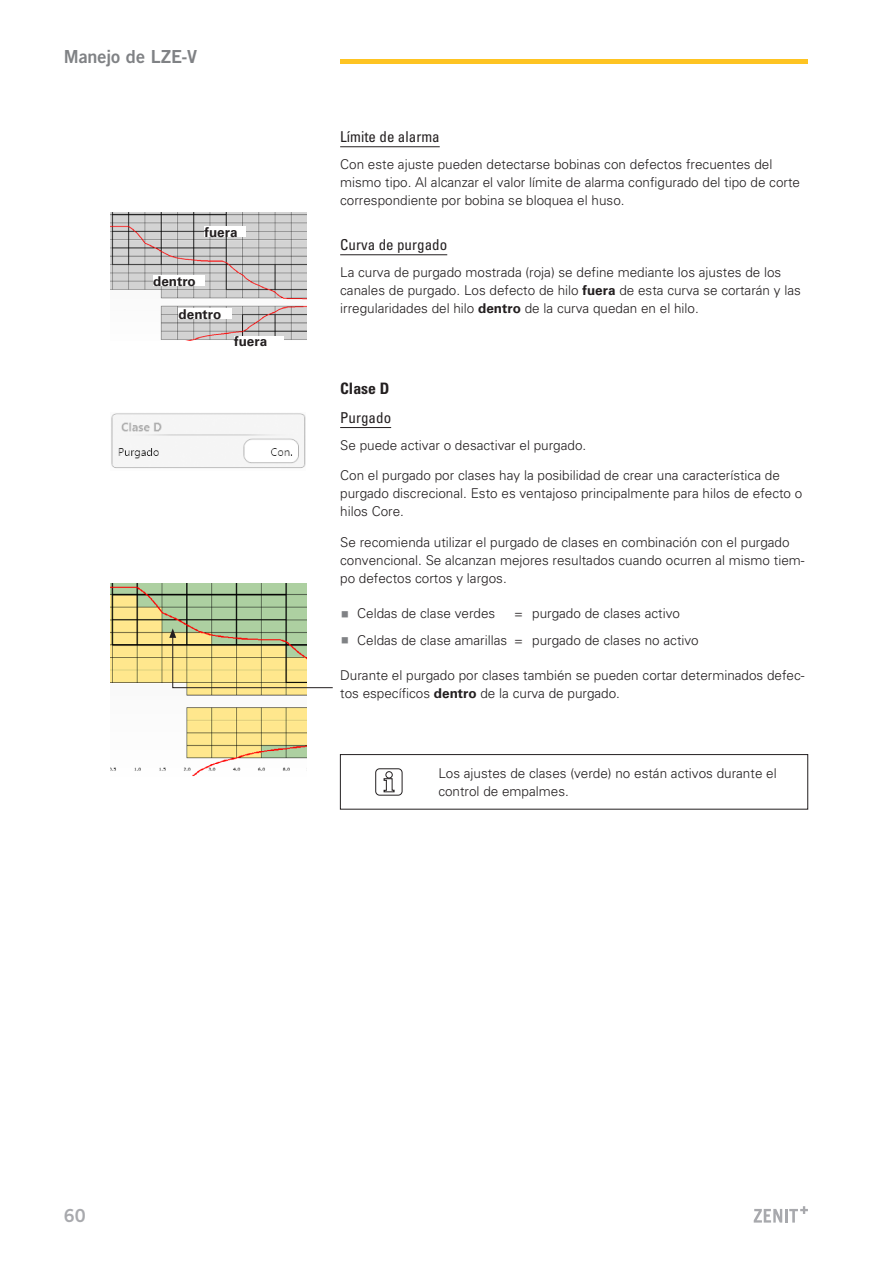
<style>
.page{position:relative;width:893px;height:1263px;background:#fff}
.page>*{position:absolute;margin:0;border:0;box-sizing:border-box;transform-origin:0 0}
.t1{font:18px "Trade Gothic LT Std Bd 2";letter-spacing:-.005em;color:#808285}
.t2{font:18px "Trade Gothic LT Std Bd 2";color:#a8a9ad}
._04__titel{font:700 condensed 15.75px "Univers";color:#231f20}
._05__titel{font:condensed 15px "Univers";color:#231f20}
._05__titel_ohne_rast{font:condensed 15px "Univers";color:#231f20}
._00__grund_ohne_rast{font:300 13.5px/18px "Univers";color:#231f20}
._09_warnhinweis_text{font:300 13.5px/18px "Univers";color:#231f20}
._00__grund_ohne_rast-2{font:700 13.5px "Univers";color:#231f20}
.s1{font-weight:700}
</style>
<div class="page">
<hr style="left:340px;top:60px;width:468px;height:4px;background:#fec422">
<svg style="left:754px;top:1206px;width:54px;height:16px"></svg>
<div style="left:340px;top:754px;width:468px;height:55px;border:1px solid #231f20"></div>
<svg style="left:383px;top:778px;width:12px;height:14px"></svg>
<div style="left:386px;top:771px;width:7px;height:7px;border:1px solid #231f20;border-radius:50%"></div>
<div style="left:375px;top:768px;width:27px;height:27px;border:1px solid #231f20;border-radius:4px"></div>
<hr style="left:340px;top:146px;width:100px;height:1px;background:#231f20">
<hr style="left:340px;top:427px;width:51px;height:1px;background:#231f20">
<img style="left:111px;top:583px;width:195px;height:194px">
<img style="left:111px;top:413px;width:195px;height:55px">
<img style="left:111px;top:212px;width:195px;height:128px">
<div style="left:205px;top:227px;width:41px;height:10px;background:#fff"></div>
<div style="left:153px;top:275px;width:52px;height:11px;background:#fff"></div>
<div style="left:179px;top:309px;width:53px;height:10px;background:#fff"></div>
<div style="left:234px;top:336px;width:50px;height:10px;background:#fff"></div>
<hr style="left:340px;top:254px;width:107px;height:1px;background:#231f20">
<svg style="left:169px;top:628px;width:164px;height:60px"></svg>
<h1 class="t1" style="left:64px;top:46px;width:135px">Manejo de LZE-V</h1>
<p class="_00__grund_ohne_rast-2" style="left:205px;top:224px;width:35px">fuera</p>
<p class="_00__grund_ohne_rast-2" style="left:153px;top:273px;width:44px">dentro</p>
<p class="_00__grund_ohne_rast-2" style="left:179px;top:306px;width:44px">dentro</p>
<p class="_00__grund_ohne_rast-2" style="left:234px;top:333px;width:35px">fuera</p>
<p class="_05__titel" style="left:340px;top:127px;width:101px">Límite de alarma</p>
<p class="_00__grund_ohne_rast" style="left:340px;top:155px;width:461px">Con este ajuste pueden detectarse bobinas con defectos frecuentes del mismo tipo. Al alcanzar el valor límite de alarma configurado del tipo de corte correspondiente por bobina se bloquea el huso.</p>
<p class="_05__titel" style="left:340px;top:235px;width:109px">Curva de purgado</p>
<p class="_00__grund_ohne_rast" style="left:340px;top:263px;width:462px">La curva de purgado mostrada (roja) se define mediante los ajustes de los canales de purgado. Los defecto de hilo <span class="s1">fuera</span> de esta curva se cortarán y las irregularidades del hilo <span class="s1">dentro</span> de la curva quedan en el hilo.</p>
<p class="_04__titel" style="left:340px;top:379px;width:51px">Clase D</p>
<p class="_05__titel_ohne_rast" style="left:340px;top:408px;width:53px">Purgado</p>
<p class="_00__grund_ohne_rast" style="left:340px;top:436px;width:248px">Se puede activar o desactivar el purgado.</p>
<p class="_00__grund_ohne_rast" style="left:340px;top:467px;width:464px">Con el purgado por clases hay la posibilidad de crear una característica de purgado discrecional. Esto es ventajoso principalmente para hilos de efecto o hilos Core.</p>
<p class="_00__grund_ohne_rast" style="left:340px;top:533px;width:466px">Se recomienda utilizar el purgado de clases en combinación con el purgado convencional. Se alcanzan mejores resultados cuando ocurren al mismo tiem&shy;po defectos cortos y largos.</p>
<p class="_00__grund_ohne_rast" style="left:357px;top:604px;width:140px">Celdas de clase verdes</p>
<p class="_00__grund_ohne_rast" style="left:514px;top:604px;width:167px">= purgado de clases activo</p>
<p class="_00__grund_ohne_rast" style="left:357px;top:631px;width:343px">Celdas de clase amarillas = purgado de clases no activo</p>
<p class="_00__grund_ohne_rast" style="left:340px;top:666px;width:466px">Durante el purgado por clases también se pueden cortar determinados defec&shy;tos específicos <span class="s1">dentro</span> de la curva de purgado.</p>
<p class="_09_warnhinweis_text" style="left:438px;top:764px;width:340px">Los ajustes de clases (verde) no están activos durante el control de empalmes.</p>
<h1 class="t2" style="left:64px;top:1205px;width:24px">60</h1>
</div>
